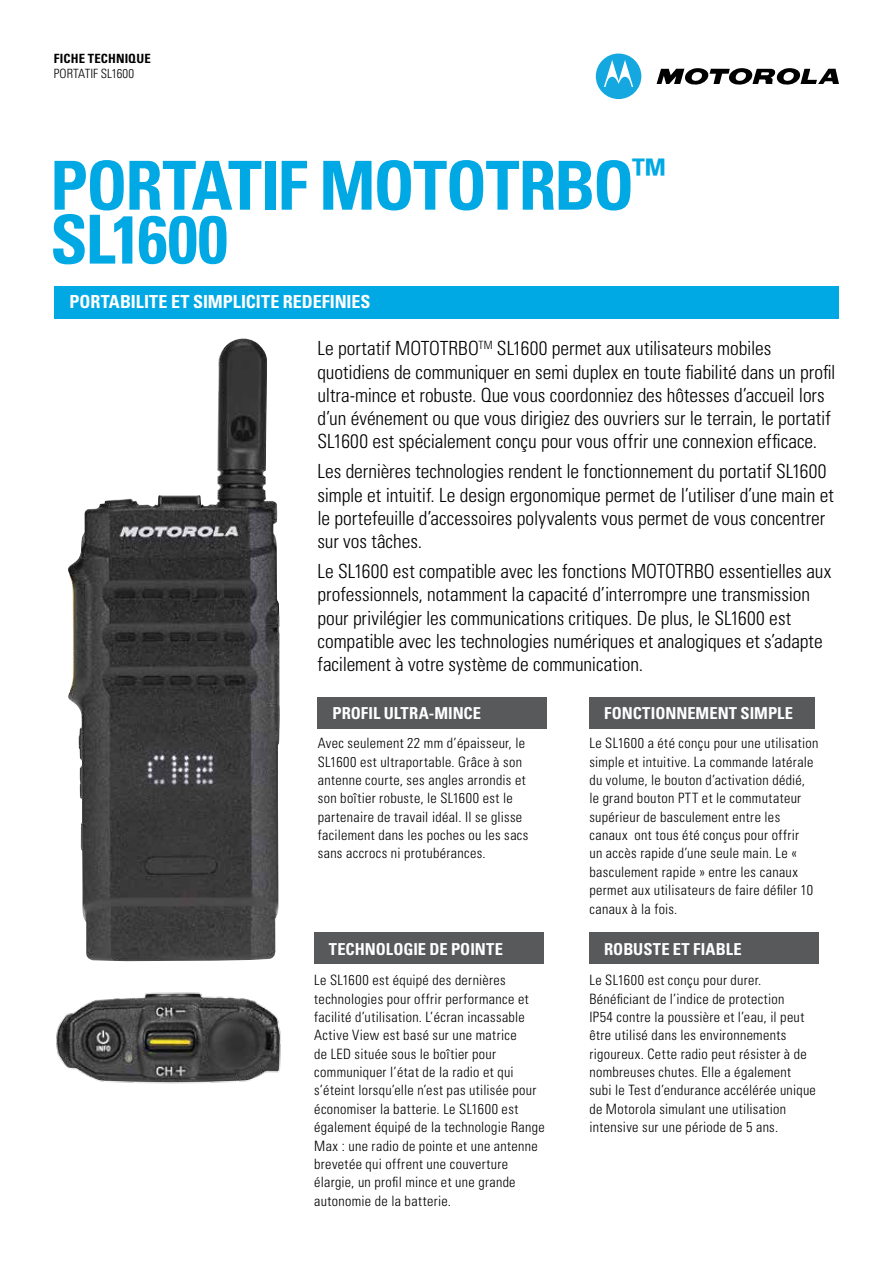
<style>
.page{position:relative;width:893px;height:1263px;background:#fff}
.page>*{position:absolute;margin:0;border:0;box-sizing:border-box;transform-origin:0 0}
.t1{font:700 condensed 67.65px/53.8px "Univers";letter-spacing:-.03em;color:#00a9e4}
.t2{font:300 condensed 19.5px/23.2px "Univers";letter-spacing:-.005em;color:#000}
.t3{font:700 condensed 18px "Univers";color:#fff}
.t4{font:700 condensed 16.5px "Univers";color:#fff}
.t5{font:300 condensed 14.25px/18.3px "Univers";letter-spacing:.025em;color:#000}
.t6{font:700 condensed 12.75px "Univers";letter-spacing:.01em;color:#000}
.t7{font:300 condensed 12.75px "Univers";letter-spacing:.005em;color:#000}
</style>
<div class="page">
<div style="left:55px;top:286px;width:784px;height:33px;background:#00a9e4"></div>
<div style="left:589px;top:932px;width:230px;height:32px;background:#58595b"></div>
<div style="left:314px;top:932px;width:229px;height:32px;background:#58595b"></div>
<div style="left:318px;top:697px;width:229px;height:32px;background:#58595b"></div>
<div style="left:589px;top:697px;width:226px;height:32px;background:#58595b"></div>
<img style="left:56px;top:992px;width:225px;height:92px">
<img style="left:68px;top:338px;width:212px;height:623px">
<svg style="left:657px;top:68px;width:182px;height:17px"></svg>
<svg style="left:596px;top:54px;width:45px;height:45px"></svg>
<p class="t6" style="left:54px;top:51px;width:98px">FICHE TECHNIQUE</p>
<p class="t7" style="left:54px;top:66px;width:82px">PORTATIF SL1600</p>
<h1 class="t1" style="left:50px;top:158px;width:617px">PORTATIF MOTOTRBO<sup>™<br></sup>SL1600</h1>
<p class="t3" style="left:69px;top:291px;width:303px">PORTABILITE ET SIMPLICITE REDEFINIES</p>
<p class="t2" style="left:317px;top:337px;width:520px">Le portatif MOTOTRBO<sup>TM</sup> SL1600 permet aux utilisateurs mobiles quotidiens de communiquer en semi duplex en toute fiabilité dans un profil ultra-mince et robuste. Que vous coordonniez des hôtesses d’accueil lors d’un événement ou que vous dirigiez des ouvriers sur le terrain, le portatif SL1600 est spécialement conçu pour vous offrir une connexion efficace.</p>
<p class="t2" style="left:317px;top:460px;width:518px">Les dernières technologies rendent le fonctionnement du portatif SL1600 simple et intuitif. Le design ergonomique permet de l’utiliser d’une main et le portefeuille d’accessoires polyvalents vous permet de vous concentrer sur vos tâches.</p>
<p class="t2" style="left:317px;top:559px;width:515px">Le SL1600 est compatible avec les fonctions MOTOTRBO essentielles aux professionnels, notamment la capacité d’interrompre une transmission pour privilégier les communications critiques. De plus, le SL1600 est compatible avec les technologies numériques et analogiques et s’adapte facilement à votre système de communication.</p>
<p class="t4" style="left:332px;top:703px;width:150px">PROFIL ULTRA-MINCE</p>
<p class="t4" style="left:604px;top:703px;width:190px">FONCTIONNEMENT SIMPLE</p>
<p class="t5" style="left:589px;top:734px;width:231px">Le SL1600 a été conçu pour une utilisation simple et intuitive. La commande latérale du volume, le bouton d’activation dédié,<br>le grand bouton PTT et le commutateur supérieur de basculement entre les canaux ont tous été conçus pour offrir<br>un accès rapide d’une seule main. Le « basculement rapide » entre les canaux permet aux utilisateurs de faire défiler 10 canaux à la fois.</p>
<p class="t5" style="left:318px;top:734px;width:212px">Avec seulement 22 mm d’épaisseur, le SL1600 est ultraportable. Grâce à son antenne courte, ses angles arrondis et son boîtier robuste, le SL1600 est le partenaire de travail idéal. Il se glisse facilement dans les poches ou les sacs sans accrocs ni protubérances.</p>
<p class="t4" style="left:329px;top:938px;width:175px">TECHNOLOGIE DE POINTE</p>
<p class="t4" style="left:604px;top:938px;width:139px">ROBUSTE ET FIABLE</p>
<p class="t5" style="left:314px;top:971px;width:232px">Le SL1600 est équipé des dernières technologies pour offrir performance et facilité d’utilisation. L’écran incassable Active View est basé sur une matrice<br>de LED située sous le boîtier pour communiquer l’état de la radio et qui s’éteint lorsqu’elle n’est pas utilisée pour économiser la batterie. Le SL1600 est également équipé de la technologie Range Max : une radio de pointe et une antenne brevetée qui offrent une couverture élargie, un profil mince et une grande autonomie de la batterie.</p>
<p class="t5" style="left:589px;top:971px;width:228px">Le SL1600 est conçu pour durer.<br>Bénéficiant de l’indice de protection<br>IP54 contre la poussière et l’eau, il peut être utilisé dans les environnements rigoureux. Cette radio peut résister à de nombreuses chutes. Elle a également subi le Test d’endurance accélérée unique de Motorola simulant une utilisation intensive sur une période de 5 ans.</p>
</div>
